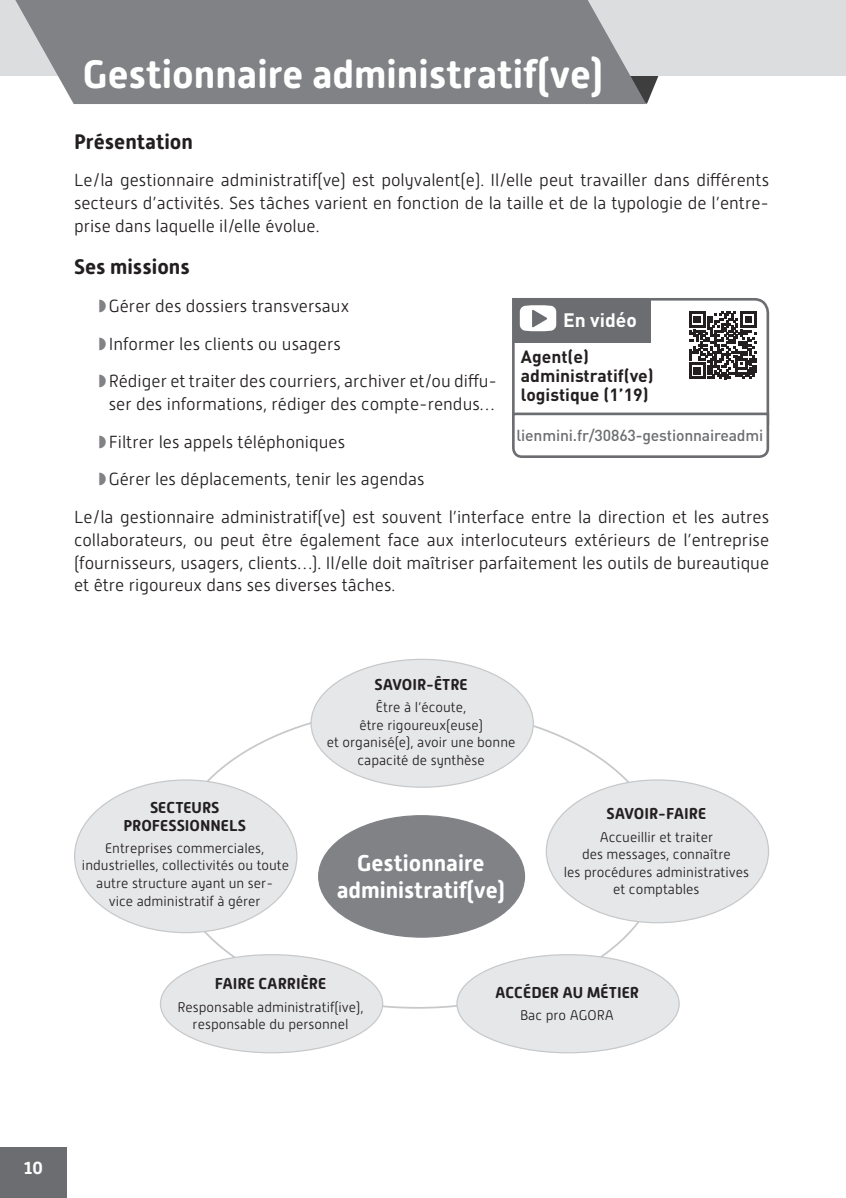
<style>
.page{position:relative;width:846px;height:1198px;background:#fff}
.page>*{position:absolute;margin:0;border:0;box-sizing:border-box;transform-origin:0 0}
.t1{font:700 39.38px "Alwyn New Rounded";color:#fff}
.t2{font:700 22.75px/26.2px "Alwyn New Rounded";color:#fff;text-align:center}
.t3{font:700 21px "Alwyn New Rounded";color:#231f20}
.t4{font:700 19.25px "DINOT";color:#fff}
.t5{font:300 17.5px/22.8px "Alwyn New Rounded";color:#231f20;text-align:justify}
.t6{font:700 17.5px/19.2px "DINOT";color:#231f20}
.t7{font:700 17.5px "Alwyn New Rounded";color:#fff}
.t8{font:700 15.75px/17.5px "Alwyn New Rounded";color:#231f20;text-align:center}
.t9{font:500 15.75px "DINOT";letter-spacing:-.01em;color:#6c6d70}
.t10{font:300 14px/17.5px "Alwyn New Rounded";color:#231f20;text-align:center}
.s1{color:#808285}
</style>
<div class="page">
<div style="left:0;top:1147px;width:67px;height:50px;background:#6c6d70"></div>
<svg style="left:512px;top:298px;width:258px;height:160px"></svg>
<svg style="left:646px;top:75px;width:22px;height:29px"></svg>
<div style="left:0;top:0;width:843px;height:75px;background:#dcdddf"></div>
<svg style="left:2px;top:0;width:644px;height:104px;background:#8a8c8f"></svg>
<div style="left:311px;top:659px;width:222px;height:128px;background:#e6e7e9;border-radius:50%"></div>
<div style="left:318px;top:815px;width:206px;height:122px;background:#808285;border-radius:50%"></div>
<div style="left:75px;top:779px;width:222px;height:153px;background:#e6e7e9;border-radius:50%"></div>
<div style="left:160px;top:954px;width:222px;height:98px;background:#e6e7e9;border-radius:50%"></div>
<div style="left:457px;top:954px;width:222px;height:98px;background:#e6e7e9;border-radius:50%"></div>
<div style="left:546px;top:779px;width:222px;height:143px;background:#e6e7e9;border-radius:50%"></div>
<hr style="left:843px;top:0;width:2px;height:75px;background:#dcdddf">
<h1 class="t1" style="left:83px;top:51px;width:522px">Gestionnaire administratif(ve)</h1>
<p class="t3" style="left:74px;top:129px;width:120px">Présentation</p>
<p class="t5" style="left:74px;top:169px;width:696px">Le/la gestionnaire administratif(ve) est polyvalent(e). Il/elle peut travailler dans différents secteurs d’activités. Ses tâches varient en fonction de la taille et de la typologie de l’entre&shy;prise dans laquelle il/elle évolue.</p>
<p class="t3" style="left:74px;top:255px;width:117px">Ses missions</p>
<p class="t5" style="left:99px;top:287px;width:399px;line-height:37.6px;text-align:left"><span class="s1">◗</span>Gérer des dossiers transversaux<br><span class="s1">◗</span> Informer les clients ou usagers<br><span class="s1">◗</span>Rédiger et traiter des courriers, archiver et/ou diffu-</p>
<p class="t5" style="left:109px;top:392px;width:387px">ser des informations, rédiger des compte-rendus…</p>
<p class="t5" style="left:99px;top:430px;width:248px"><span class="s1">◗</span>Filtrer les appels téléphoniques</p>
<p class="t5" style="left:99px;top:468px;width:327px"><span class="s1">◗</span>Gérer les déplacements, tenir les agendas</p>
<p class="t5" style="left:74px;top:505px;width:696px">Le/la gestionnaire administratif(ve) est souvent l’interface entre la direction et les autres</p>
<p class="t5" style="left:74px;top:528px;width:696px">collaborateurs, ou peut être également face aux interlocuteurs extérieurs de l’entreprise (fournisseurs, usagers, clients…). Il/elle doit maîtriser parfaitement les outils de bureautique et être rigoureux dans ses diverses tâches.</p>
<p class="t4" style="left:563px;top:307px;width:75px">En vidéo</p>
<p class="t6" style="left:520px;top:346px;width:134px">Agent(e) administratif(ve) logistique (1’19)</p>
<p class="t9" style="left:516px;top:425px;width:248px">lienmini.fr/30863-gestionnaireadmi</p>
<p class="t8" style="left:123px;top:798px;width:124px">SECTEURS<br>PROFESSIONNELS</p>
<p class="t10" style="left:82px;top:839px;width:209px">Entreprises commerciales, industrielles, collectivités ou toute autre structure ayant un ser-<br>vice administratif à gérer</p>
<p class="t8" style="left:374px;top:675px;width:95px">SAVOIR-ÊTRE</p>
<p class="t10" style="left:327px;top:698px;width:190px">Être à l’écoute,<br>être rigoureux(euse)<br>et organisé(e), avoir une bonne capacité de synthèse</p>
<h2 class="t2" style="left:336px;top:850px;width:170px">Gestionnaire administratif(ve)</h2>
<p class="t8" style="left:606px;top:804px;width:101px">SAVOIR-FAIRE</p>
<p class="t10" style="left:563px;top:828px;width:187px">Accueillir et traiter<br>des messages, connaître<br>les procédures administratives et comptables</p>
<p class="t8" style="left:215px;top:974px;width:113px">FAIRE CARRIÈRE</p>
<p class="t10" style="left:177px;top:998px;width:187px">Responsable administratif(ive), responsable du personnel</p>
<p class="t8" style="left:495px;top:983px;width:145px">ACCÉDER AU MÉTIER</p>
<p class="t10" style="left:520px;top:1006px;width:95px">Bac pro AGORA</p>
<p class="t7" style="left:24px;top:1157px;width:21px">10</p>
</div>
